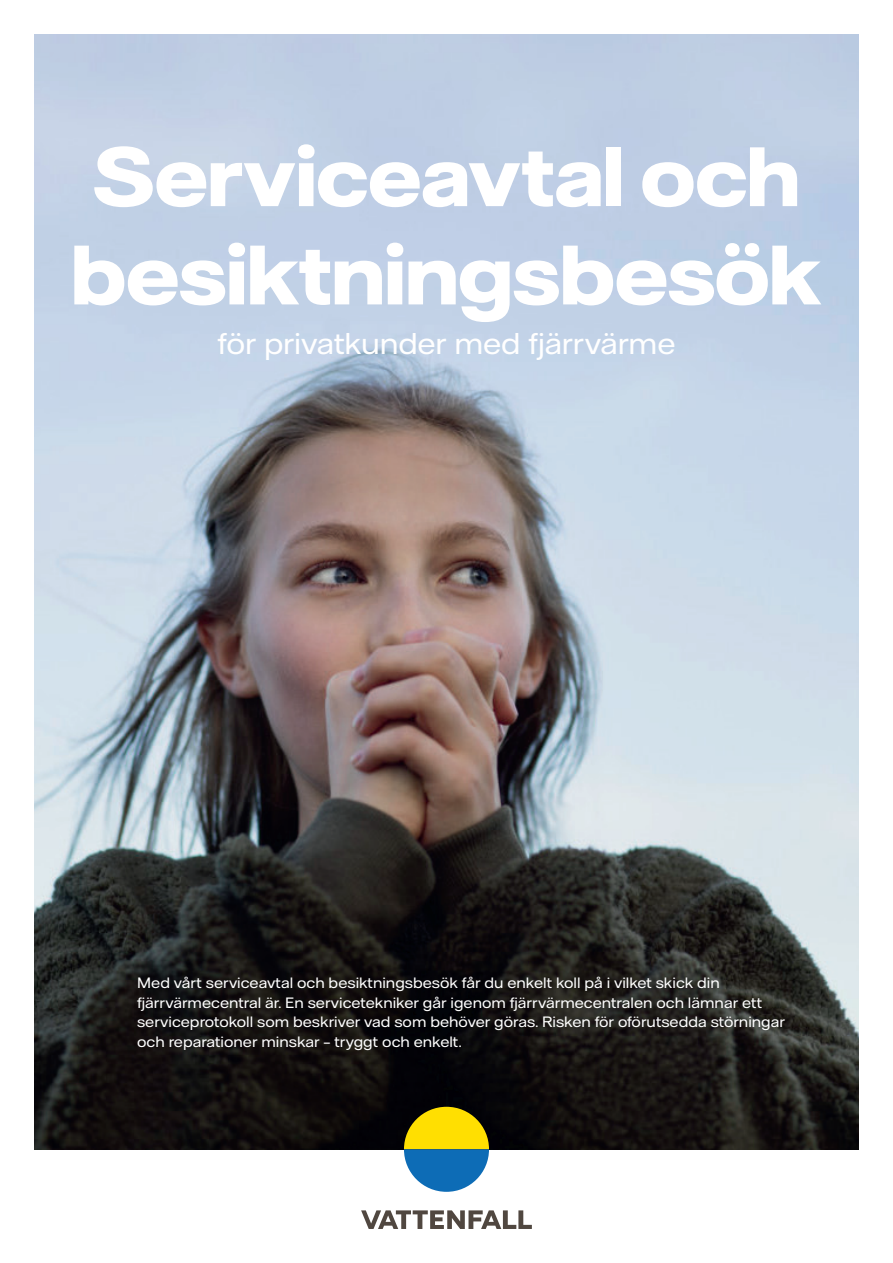
<style>
.page{position:relative;width:893px;height:1263px;background:#fff}
.page>*{position:absolute;margin:0;border:0;box-sizing:border-box;transform-origin:0 0}
.t1{font:700 84px/98.2px "Vattenfall Hall Display";color:#fff}
.t2{font:30px "Vattenfall Hall";letter-spacing:-.005em;color:#fff}
.t3{font:15px/19.5px "Vattenfall Hall";color:#fff}
</style>
<div class="page">
<img style="left:34px;top:34px;width:825px;height:1115px">
<svg style="left:361px;top:1210px;width:171px;height:19px"></svg>
<svg style="left:404px;top:1107px;width:85px;height:85px;background:#849d64"></svg>
<h1 class="t1" style="left:71px;top:126px;width:752px">Serviceavtal och besiktningsbesök</h1>
<h2 class="t2" style="left:217px;top:325px;width:459px">för privatkunder med fjärrvärme</h2>
<p class="t3" style="left:137px;top:973px;width:649px">Med vårt serviceavtal och besiktningsbesök får du enkelt koll på i vilket skick din fjärrvärmecentral är. En servicetekniker går igenom fjärrvärmecentralen och lämnar ett serviceprotokoll som beskriver vad som behöver göras. Risken för oförutsedda störningar och reparationer minskar – tryggt och enkelt.</p>
</div>
